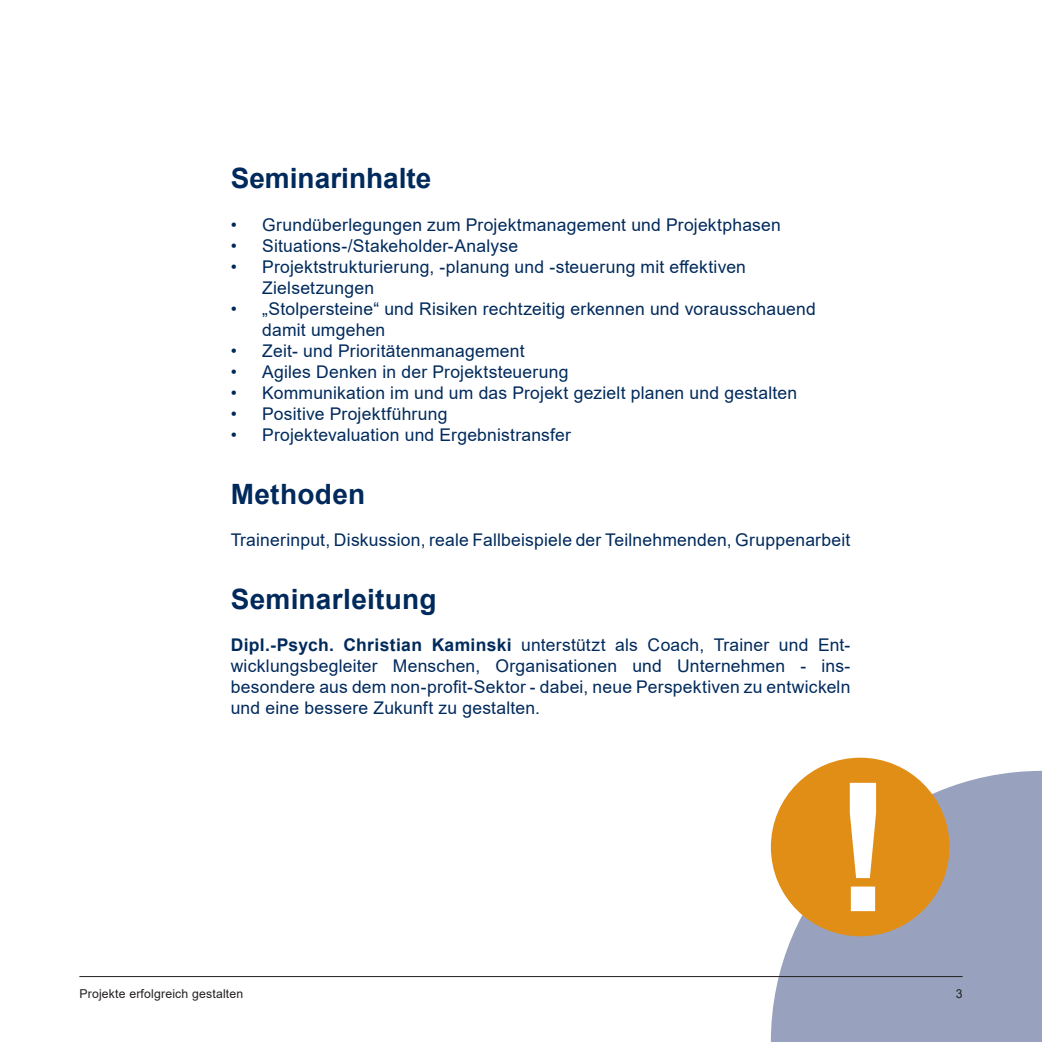
<style>
.page{position:relative;width:1042px;height:1042px;background:#fff}
.page>*{position:absolute;margin:0;border:0;box-sizing:border-box;transform-origin:0 0}
.Fließtext_Blocksatz{font:700 28px "Arial";letter-spacing:.005em;color:#002a5c}
.Fließtext_Blocksatz-2{font:17.5px/21px "Arial";letter-spacing:.015em;color:#002a5c}
.t1{font:12.25px "Arial";letter-spacing:.015em;color:#231f20}
.s1{font-weight:700}
</style>
<div class="page">
<svg style="left:771px;top:771px;width:271px;height:271px;background:#a0a9c2"></svg>
<hr style="left:79px;top:976px;width:883px;height:1px;background:#231f20">
<div style="left:771px;top:757px;width:178px;height:179px;background:#e18e17;border-radius:50%"></div>
<svg style="left:850px;top:783px;width:26px;height:128px"></svg>
<p class="Fließtext_Blocksatz" style="left:231px;top:158px;width:202px">Seminarinhalte</p>
<p class="Fließtext_Blocksatz-2" style="left:231px;top:214px;width:552px">• Grundüberlegungen zum Projektmanagement und Projektphasen</p>
<p class="Fließtext_Blocksatz-2" style="left:231px;top:235px;width:289px">• Situations-/Stakeholder-Analyse</p>
<p class="Fließtext_Blocksatz-2" style="left:262px;top:256px;width:485px;text-indent:-32px">• Projektstrukturierung, -planung und -steuerung mit effektiven<br>Zielsetzungen</p>
<p class="Fließtext_Blocksatz-2" style="left:262px;top:298px;width:555px;text-indent:-32px">• „Stolpersteine“ und Risiken rechtzeitig erkennen und vorausschauend damit umgehen</p>
<p class="Fließtext_Blocksatz-2" style="left:231px;top:340px;width:295px">• Zeit- und Prioritätenmanagement</p>
<p class="Fließtext_Blocksatz-2" style="left:231px;top:361px;width:339px">• Agiles Denken in der Projektsteuerung</p>
<p class="Fließtext_Blocksatz-2" style="left:231px;top:382px;width:568px">• Kommunikation im und um das Projekt gezielt planen und gestalten</p>
<p class="Fließtext_Blocksatz-2" style="left:231px;top:403px;width:218px">• Positive Projektführung</p>
<p class="Fließtext_Blocksatz-2" style="left:231px;top:424px;width:342px">• Projektevaluation und Ergebnistransfer</p>
<p class="Fließtext_Blocksatz" style="left:231px;top:474px;width:136px">Methoden</p>
<p class="Fließtext_Blocksatz-2" style="left:231px;top:529px;width:621px">Trainerinput, Diskussion, reale Fallbeispiele der Teilnehmenden, Gruppenarbeit</p>
<p class="Fließtext_Blocksatz" style="left:231px;top:579px;width:207px">Seminarleitung</p>
<p class="Fließtext_Blocksatz-2" style="left:231px;top:634px;width:621px;text-align:justify"><span class="s1">Dipl.-Psych. Christian Kaminski</span> unterstützt als Coach, Trainer und Ent&shy;wicklungsbegleiter Menschen, Organisationen und Unternehmen - ins&shy;besondere aus dem non-profit-Sektor - dabei, neue Perspektiven zu entwickeln und eine bessere Zukunft zu gestalten.</p>
<p class="t1" style="left:79px;top:985px;width:165px">Projekte erfolgreich gestalten</p>
<p class="t1" style="left:956px;top:985px;width:8px">3</p>
</div>
